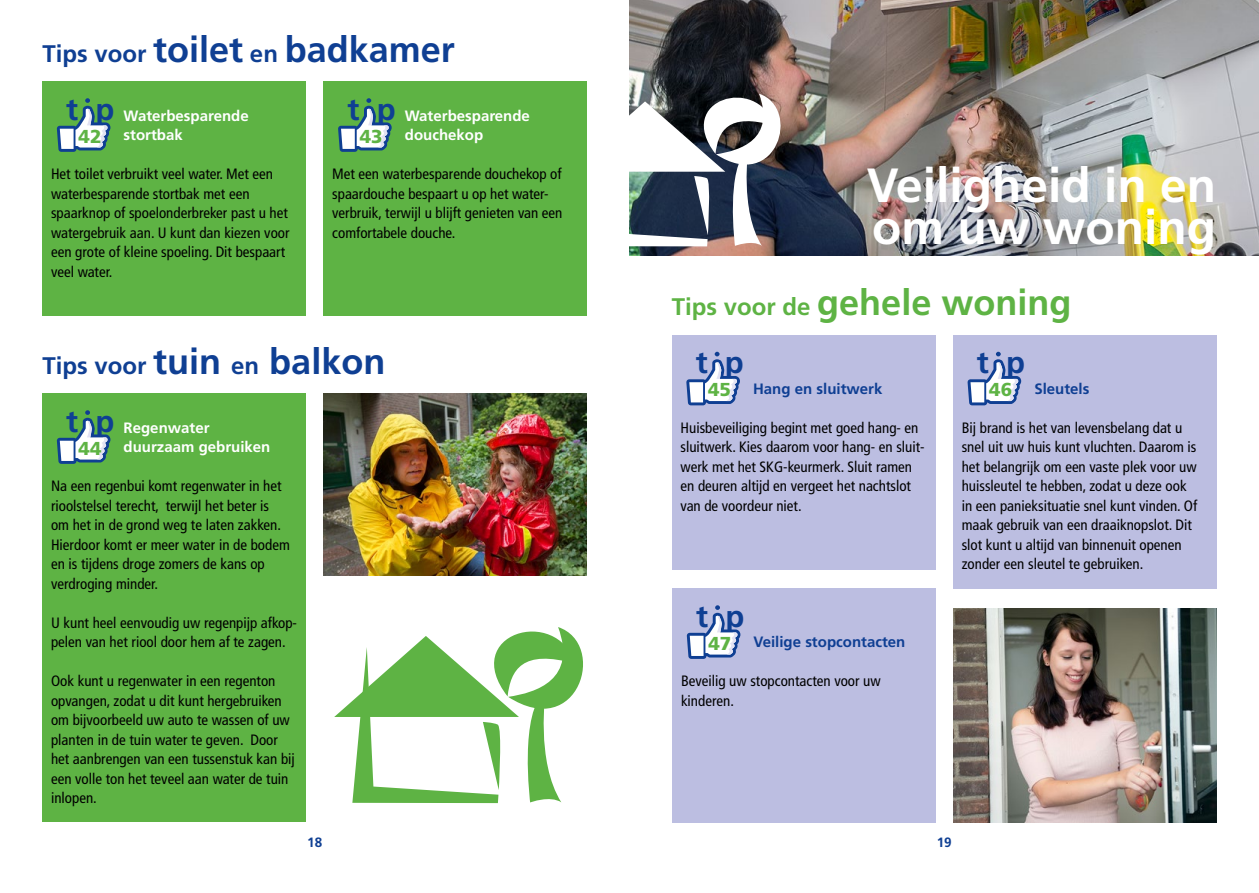
<style>
.page{position:relative;width:1259px;height:893px;background:#fff}
.page>*{position:absolute;margin:0;border:0;box-sizing:border-box;transform-origin:0 0}
.t1{font:700 48px/42px "Frutiger LT Std";color:#fff}
.t2{font:700 36px "Frutiger LT Std";color:#0f3f93}
.t3{font:700 36px "Frutiger LT Std";color:#5eb344}
.t4{font:700 30.9px "Frutiger LT Std";color:#0f3f93}
.t5{font:700 24px "Frutiger LT Std";color:#0f3f93}
.t6{font:900 18.75px "Frutiger LT Std";color:#5eb344}
.t7{font:condensed 15px/19.5px "Frutiger LT Std";color:#000}
.t8{font:700 15px/19.5px "Frutiger LT Std";color:#fff}
.t9{font:700 15px "Frutiger LT Std";color:#0f3f93}
.t10{font:700 13.5px "Frutiger LT Std";color:#0f3f93}
.s1{font-size:24px}
.s2{font-size:36px}
</style>
<div class="page">
<img style="left:629px;top:0;width:630px;height:256px">
<svg style="left:629px;top:94px;width:151px;height:152px"></svg>
<div style="left:324px;top:82px;width:263px;height:234px;background:#5eb344"></div>
<div style="left:43px;top:82px;width:263px;height:234px;background:#5eb344"></div>
<svg style="left:57px;top:98px;width:53px;height:54px"></svg>
<svg style="left:338px;top:98px;width:54px;height:54px"></svg>
<div style="left:43px;top:394px;width:263px;height:428px;background:#5eb344"></div>
<svg style="left:57px;top:410px;width:53px;height:54px"></svg>
<img style="left:324px;top:394px;width:263px;height:181px">
<div style="left:953px;top:335px;width:263px;height:254px;background:#bcbee1"></div>
<div style="left:672px;top:335px;width:263px;height:234px;background:#bcbee1"></div>
<svg style="left:686px;top:352px;width:54px;height:53px"></svg>
<svg style="left:967px;top:352px;width:54px;height:53px"></svg>
<div style="left:672px;top:589px;width:263px;height:234px;background:#bcbee1"></div>
<svg style="left:687px;top:605px;width:53px;height:54px"></svg>
<img style="left:953px;top:608px;width:263px;height:215px">
<svg style="left:334px;top:627px;width:249px;height:176px"></svg>
<h2 class="t2" style="left:43px;top:28px;width:414px"><span class="s1">Tips voor</span> toilet <span class="s1">en</span> badkamer</h2>
<h3 class="t4" style="left:66px;top:91px;width:50px">t p</h3>
<p class="t6" style="left:79px;top:125px;width:24px">42</p>
<p class="t8" style="left:124px;top:106px;width:127px">Waterbesparende stortbak</p>
<p class="t7" style="left:51px;top:164px;width:240px">Het toilet verbruikt veel water. Met een waterbesparende stortbak met een spaarknop of spoelonderbreker past u het watergebruik aan. U kunt dan kiezen voor een grote of kleine spoeling. Dit bespaart veel water.</p>
<h3 class="t4" style="left:347px;top:91px;width:50px">t p</h3>
<p class="t6" style="left:360px;top:125px;width:24px">43</p>
<p class="t8" style="left:405px;top:106px;width:127px">Waterbesparende douchekop</p>
<p class="t7" style="left:332px;top:164px;width:232px">Met een waterbesparende douchekop of spaardouche bespaart u op het water&shy;verbruik, terwijl u blijft genieten van een comfortabele douche.</p>
<h3 class="t5" style="left:43px;top:352px;width:344px">Tips voor <span class="s2">tuin</span> en <span class="s2">balkon</span></h3>
<h3 class="t4" style="left:66px;top:403px;width:50px">t p</h3>
<p class="t6" style="left:79px;top:437px;width:24px">44</p>
<p class="t8" style="left:124px;top:418px;width:148px">Regenwater duurzaam gebruiken</p>
<p class="t7" style="left:51px;top:476px;width:240px">Na een regenbui komt regenwater in het rioolstelsel terecht, terwijl het beter is om het in de grond weg te laten zakken.<br>Hierdoor komt er meer water in de bodem en is tijdens droge zomers de kans op verdroging minder.</p>
<p class="t7" style="left:51px;top:613px;width:247px">U kunt heel eenvoudig uw regenpijp afkop&shy;pelen van het riool door hem af te zagen.</p>
<p class="t7" style="left:51px;top:671px;width:245px">Ook kunt u regenwater in een regenton opvangen, zodat u dit kunt hergebruiken om bijvoorbeeld uw auto te wassen of uw planten in de tuin water te geven. Door het aanbrengen van een tussenstuk kan bij een volle ton het teveel aan water de tuin inlopen.</p>
<h1 class="t1" style="left:866px;top:164px;width:351px">Veiligheid in en om uw woning</h1>
<h2 class="t3" style="left:672px;top:281px;width:401px"><span class="s1">Tips voor de</span> gehele woning</h2>
<h3 class="t4" style="left:696px;top:344px;width:50px">t p</h3>
<p class="t6" style="left:708px;top:378px;width:24px">45</p>
<p class="t9" style="left:753px;top:379px;width:131px">Hang en sluitwerk</p>
<p class="t7" style="left:680px;top:418px;width:246px">Huisbeveiliging begint met goed hang- en sluitwerk. Kies daarom voor hang- en sluit&shy;werk met het SKG-keurmerk. Sluit ramen en deuren altijd en vergeet het nachtslot van de voordeur niet.</p>
<h3 class="t4" style="left:696px;top:598px;width:50px">t p</h3>
<p class="t6" style="left:708px;top:632px;width:24px">47</p>
<p class="t9" style="left:753px;top:633px;width:153px">Veilige stopcontacten</p>
<p class="t7" style="left:681px;top:671px;width:201px">Beveilig uw stopcontacten voor uw kinderen.</p>
<h3 class="t4" style="left:977px;top:344px;width:50px">t p</h3>
<p class="t6" style="left:989px;top:378px;width:24px">46</p>
<p class="t9" style="left:1034px;top:379px;width:57px">Sleutels</p>
<p class="t7" style="left:961px;top:418px;width:237px">Bij brand is het van levensbelang dat u snel uit uw huis kunt vluchten. Daarom is het belangrijk om een vaste plek voor uw huissleutel te hebben, zodat u deze ook in een panieksituatie snel kunt vinden. Of maak gebruik van een draaiknopslot. Dit slot kunt u altijd van binnenuit openen zonder een sleutel te gebruiken.</p>
<p class="t10" style="left:307px;top:834px;width:17px">18</p>
<p class="t10" style="left:936px;top:834px;width:17px">19</p>
</div>
